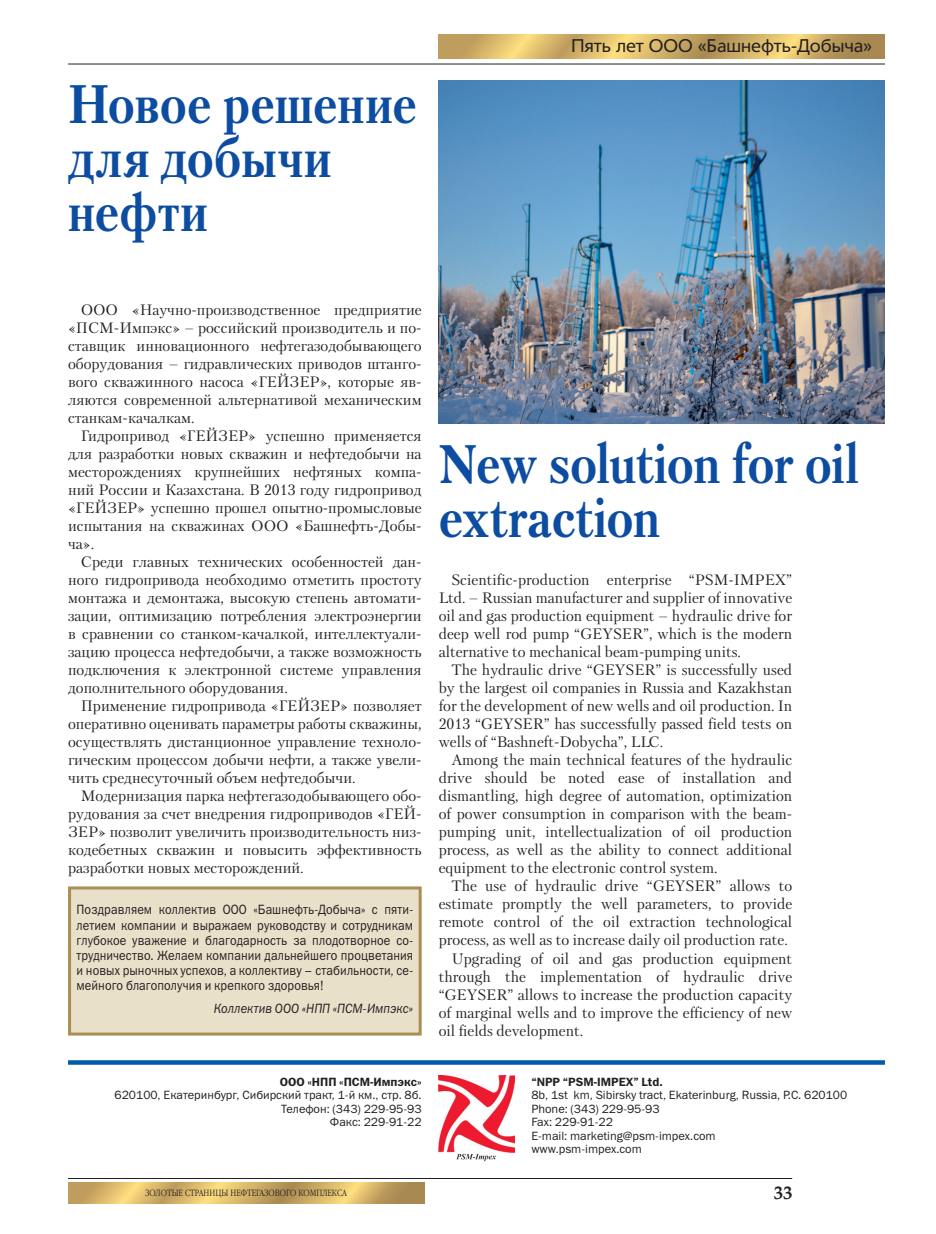
<style>
.page{position:relative;width:936px;height:1234px;background:#fff}
.page>*{position:absolute;margin:0;border:0;box-sizing:border-box;transform-origin:0 0}
.Zagolovok-commerc{font:700 54px/54px "Petersburg C";letter-spacing:-.005em;color:#0d4da1;scale:.9 1}
.t1{font:18px "Tornado Cyr";color:#231f20}
.t2{font:700 18px "Paladium";color:#231f20}
.Osnovnoy{font:15px/18px "Petersburg C";color:#231f20;text-align:justify}
.Plashka{font:13.5px/15px "Franklin Gothic Book C";letter-spacing:.01em;color:#231f20;text-align:justify;scale:.9 1}
.Plashka-2{font:italic 13.5px "Franklin Gothic Book C";letter-spacing:.01em;color:#231f20;scale:.9 1}
.Adress{font:12px "Franklin Gothic Book C";color:#231f20}
.Adress-2{font:12px "Franklin Gothic Demi C";color:#231f20}
.t3{font:300 9px "Garamond Narrow C";color:#231f20}
</style>
<div class="page">
<div style="left:68px;top:886px;width:353px;height:149px;background:#e9e0ca;border:3px solid #a88f53"></div>
<svg style="left:438px;top:35px;width:446px;height:24px;background:#d1b067"></svg>
<svg style="left:68px;top:1182px;width:356px;height:21px;background:#d1b167"></svg>
<hr style="left:68px;top:1177px;width:724px;height:1px;background:#231f20">
<hr style="left:68px;top:64px;width:816px;height:1px;background:#231f20">
<svg style="left:68px;top:1060px;width:816px;height:4px;background:#1064af"></svg>
<img style="left:438px;top:1075px;width:76px;height:86px">
<img style="left:438px;top:81px;width:446px;height:342px">
<p class="Zagolovok-commerc" style="left:68px;top:76px;width:389px">Новое решение для добычи нефти</p>
<p class="t1" style="left:571px;top:36px;width:302px">Пять лет ООО «Башнефть-Добыча»</p>
<p class="Osnovnoy" style="left:68px;top:300px;width:355px;text-indent:13px">ООО «Научно-производственное предприятие «ПСМ-Импэкс» – российский производитель и по&shy;ставщик инновационного нефтегазодобывающего оборудования – гидравлических приводов штанго&shy;вого скважинного насоса «ГЕЙЗЕР», которые яв&shy;ляются современной альтернативой механическим станкам-качалкам.</p>
<p class="Osnovnoy" style="left:68px;top:426px;width:355px;text-indent:13px">Гидропривод «ГЕЙЗЕР» успешно применяется для разработки новых скважин и нефтедобычи на месторождениях крупнейших нефтяных компа&shy;ний России и Казахстана. В 2013 году гидропривод «ГЕЙЗЕР» успешно прошел опытно-промысловые испытания на скважинах ООО «Башнефть-Добы&shy;ча».</p>
<p class="Osnovnoy" style="left:68px;top:552px;width:355px;text-indent:13px">Среди главных технических особенностей дан&shy;ного гидропривода необходимо отметить простоту монтажа и демонтажа, высокую степень автомати&shy;зации, оптимизацию потребления электроэнергии в сравнении со станком-качалкой, интеллектуали&shy;зацию процесса нефтедобычи, а также возможность подключения к электронной системе управления дополнительного оборудования.</p>
<p class="Osnovnoy" style="left:68px;top:696px;width:355px;text-indent:13px">Применение гидропривода «ГЕЙЗЕР» позволяет оперативно оценивать параметры работы скважины, осуществлять дистанционное управление техноло&shy;гическим процессом добычи нефти, а также увели&shy;чить среднесуточный объем нефтедобычи.</p>
<p class="Osnovnoy" style="left:68px;top:786px;width:355px;text-indent:13px">Модернизация парка нефтегазодобывающего обо&shy;рудования за счет внедрения гидроприводов «ГЕЙ-ЗЕР» позволит увеличить производительность низ&shy;кодебетных скважин и повысить эффективность разработки новых месторождений.</p>
<p class="Plashka" style="left:77px;top:902px;width:375px">Поздравляем коллектив ООО «Башнефть-Добыча» с пяти&shy;летием компании и выражаем руководству и сотрудникам глубокое уважение и благодарность за плодотворное со&shy;трудничество. Желаем компании дальнейшего процветания и новых рыночных успехов, а коллективу – стабильности, се&shy;мейного благополучия и крепкого здоровья!</p>
<p class="Plashka-2" style="left:214px;top:1000px;width:223px">Коллектив ООО «НПП «ПСМ-Импэкс»</p>
<p class="Adress-2" style="left:280px;top:1074px;width:143px">ООО «НПП «ПСМ-Импэкс»</p>
<p class="Adress" style="left:115px;top:1088px;width:308px">620100, Екатеринбург, Сибирский тракт, 1-й км., стр. 8б.</p>
<p class="Adress" style="left:281px;top:1101px;width:142px">Телефон: (343) 229-95-93</p>
<p class="Adress" style="left:330px;top:1115px;width:93px">Факс: 229-91-22</p>
<p class="Zagolovok-commerc" style="left:438px;top:436px;width:468px">New solution for oil extraction</p>
<p class="Osnovnoy" style="left:438px;top:570px;width:355px;text-indent:13px">Scientific-production enterprise “PSM-IMPEХ” Ltd. – Russian manufacturer and supplier of innovative oil and gas production equipment – hydraulic drive for deep well rod pump “GEYSER”, which is the modern alternative to mechanical beam-pumping units.</p>
<p class="Osnovnoy" style="left:438px;top:660px;width:355px;text-indent:13px">The hydraulic drive “GEYSER” is successfully used by the largest oil companies in Russia and Kazakhstan for the development of new wells and oil production. In 2013 “GEYSER” has successfully passed field tests on wells of “Bashneft-Dobycha”, LLC.</p>
<p class="Osnovnoy" style="left:438px;top:750px;width:355px;text-indent:13px">Among the main technical features of the hydraulic drive should be noted ease of installation and dismantling, high degree of automation, optimization of power consumption in comparison with the beam&shy;pumping unit, intellectualization of oil production process, as well as the ability to connect additional equipment to the electronic control system.</p>
<p class="Osnovnoy" style="left:438px;top:876px;width:355px;text-indent:13px">The use of hydraulic drive “GEYSER” allows to estimate promptly the well parameters, to provide remote control of the oil extraction technological process, as well as to increase daily oil production rate.</p>
<p class="Osnovnoy" style="left:438px;top:948px;width:355px;text-indent:13px">Upgrading of oil and gas production equipment through the implementation of hydraulic drive “GEYSER” allows to increase the production capacity of marginal wells and to improve the efficiency of new oil fields development.</p>
<p class="Adress-2" style="left:531px;top:1074px;width:133px">“NPP “PSM-IMPEХ” Ltd.</p>
<p class="Adress" style="left:531px;top:1088px;width:317px">8b, 1st km, Sibirsky tract, Ekaterinburg, Russia, P.C. 620100</p>
<p class="Adress" style="left:531px;top:1101px;width:130px">Phone: (343) 229-95-93</p>
<p class="Adress" style="left:531px;top:1115px;width:83px">Fax: 229-91-22</p>
<p class="Adress" style="left:531px;top:1128px;width:186px">E-mail: marketing@psm-impex.com</p>
<p class="Adress" style="left:531px;top:1142px;width:112px">www.psm-impex.com</p>
<p class="t3" style="left:145px;top:1187px;width:203px">ЗОЛОТЫЕ СТРАНИЦЫ НЕФТЕГАЗОВОГО КОМПЛЕКСА</p>
<p class="t2" style="left:773px;top:1180px;width:21px">33</p>
</div>
